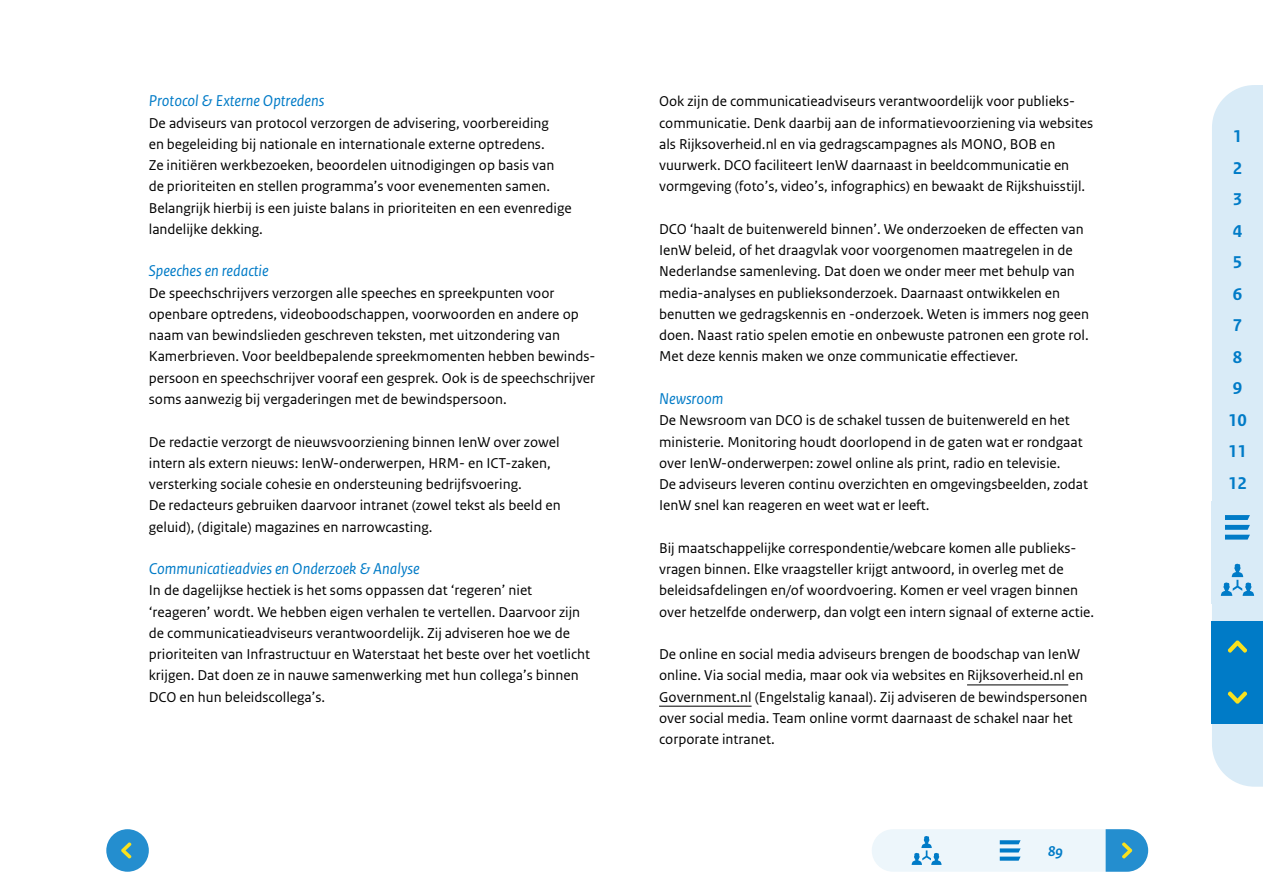
<style>
.page{position:relative;width:1263px;height:893px;background:#fff}
.page>*{position:absolute;margin:0;border:0;box-sizing:border-box;transform-origin:0 0}
.t1{font:700 18px/31.5px "Rijksoverheid Sans Text";color:#007bc7}
.H6_onderkopje{font:italic 16.5px "Rijksoverheid Sans Text";color:#007bc7}
.t2{font:15px/21.3px "Rijksoverheid Sans Text";color:#000}
.t3{font:italic 700 15px "Rijksoverheid Sans Text";color:#007bc7}
</style>
<div class="page">
<hr style="left:967px;top:685px;width:101px;height:1px;background:#000">
<hr style="left:659px;top:706px;width:92px;height:1px;background:#000">
<svg style="left:1212px;top:85px;width:51px;height:702px;background:#b7d9ee"></svg>
<div style="left:872px;top:829px;width:276px;height:43px;background:#edf6fb;border-radius:21px"></div>
<svg style="left:1000px;top:840px;width:20px;height:21px"></svg>
<svg style="left:1106px;top:829px;width:42px;height:43px;background:#459ecd"></svg>
<div style="left:106px;top:829px;width:43px;height:43px;background:#248ecf;border-radius:50%"></div>
<svg style="left:121px;top:842px;width:11px;height:17px"></svg>
<svg style="left:912px;top:836px;width:29px;height:29px"></svg>
<p class="H6_onderkopje" style="left:149px;top:92px;width:177px">Protocol &amp; Externe Optredens</p>
<p class="t2" style="left:149px;top:112px;width:424px">De adviseurs van protocol verzorgen de advisering, voorbereiding<br>en begeleiding bij nationale en internationale externe optredens.<br>Ze initiëren werkbezoeken, beoordelen uitnodigingen op basis van de prioriteiten en stellen programma’s voor evenementen samen.<br>Belangrijk hierbij is een juiste balans in prioriteiten en een evenredige landelijke dekking.</p>
<p class="H6_onderkopje" style="left:149px;top:262px;width:121px">Speeches en redactie</p>
<p class="t2" style="left:149px;top:282px;width:448px">De speechschrijvers verzorgen alle speeches en spreekpunten voor openbare optredens, videoboodschappen, voorwoorden en andere op naam van bewindslieden geschreven teksten, met uitzondering van Kamerbrieven. Voor beeldbepalende spreekmomenten hebben bewinds&shy;persoon en speechschrijver vooraf een gesprek. Ook is de speechschrijver soms aanwezig bij vergaderingen met de bewindspersoon.</p>
<p class="t2" style="left:149px;top:431px;width:413px">De redactie verzorgt de nieuwsvoorziening binnen IenW over zowel intern als extern nieuws: IenW-onderwerpen, HRM- en ICT-zaken, versterking sociale cohesie en ondersteuning bedrijfsvoering.<br>De redacteurs gebruiken daarvoor intranet (zowel tekst als beeld en geluid), (digitale) magazines en narrowcasting.</p>
<p class="H6_onderkopje" style="left:149px;top:559px;width:272px">Communicatieadvies en Onderzoek &amp; Analyse</p>
<p class="t2" style="left:149px;top:580px;width:443px">In de dagelijkse hectiek is het soms oppassen dat ‘regeren’ niet ‘reageren’ wordt. We hebben eigen verhalen te vertellen. Daarvoor zijn de communicatieadviseurs verantwoordelijk. Zij adviseren hoe we de prioriteiten van Infrastructuur en Waterstaat het beste over het voetlicht krijgen. Dat doen ze in nauwe samenwerking met hun collega’s binnen DCO en hun beleidscollega’s.</p>
<p class="t2" style="left:659px;top:91px;width:435px">Ook zijn de communicatieadviseurs verantwoordelijk voor publieks&shy;communicatie. Denk daarbij aan de informatievoorziening via websites als Rijksoverheid.nl en via gedragscampagnes als MONO, BOB en vuurwerk. DCO faciliteert IenW daarnaast in beeldcommunicatie en vormgeving (foto’s, video’s, infographics) en bewaakt de Rijkshuisstijl.</p>
<p class="t2" style="left:659px;top:219px;width:431px">DCO ‘haalt de buitenwereld binnen’. We onderzoeken de effecten van IenW beleid, of het draagvlak voor voorgenomen maatregelen in de Nederlandse samenleving. Dat doen we onder meer met behulp van media-analyses en publieksonderzoek. Daarnaast ontwikkelen en benutten we gedragskennis en -onderzoek. Weten is immers nog geen doen. Naast ratio spelen emotie en onbewuste patronen een grote rol.<br>Met deze kennis maken we onze communicatie effectiever.</p>
<p class="H6_onderkopje" style="left:659px;top:389px;width:66px">Newsroom</p>
<p class="t2" style="left:659px;top:410px;width:430px">De Newsroom van DCO is de schakel tussen de buitenwereld en het ministerie. Monitoring houdt doorlopend in de gaten wat er rondgaat over IenW-onderwerpen: zowel online als print, radio en televisie.<br>De adviseurs leveren continu overzichten en omgevingsbeelden, zodat IenW snel kan reageren en weet wat er leeft.</p>
<p class="t2" style="left:659px;top:537px;width:436px">Bij maatschappelijke correspondentie/webcare komen alle publieks&shy;vragen binnen. Elke vraagsteller krijgt antwoord, in overleg met de beleidsafdelingen en/of woordvoering. Komen er veel vragen binnen over hetzelfde onderwerp, dan volgt een intern signaal of externe actie.</p>
<p class="t2" style="left:659px;top:644px;width:430px">De online en social media adviseurs brengen de boodschap van IenW online. Via social media, maar ook via websites en Rijksoverheid.nl en Government.nl (Engelstalig kanaal). Zij adviseren de bewindspersonen over social media. Team online vormt daarnaast de schakel naar het corporate intranet.</p>
<p class="t3" style="left:1048px;top:842px;width:16px">89</p>
<p class="t1" style="left:1228px;top:121px;width:20px">1<br>2<br>3<br>4<br>5<br>6<br>7<br>8<br>9<br>10<br>11<br>12</p>
</div>
